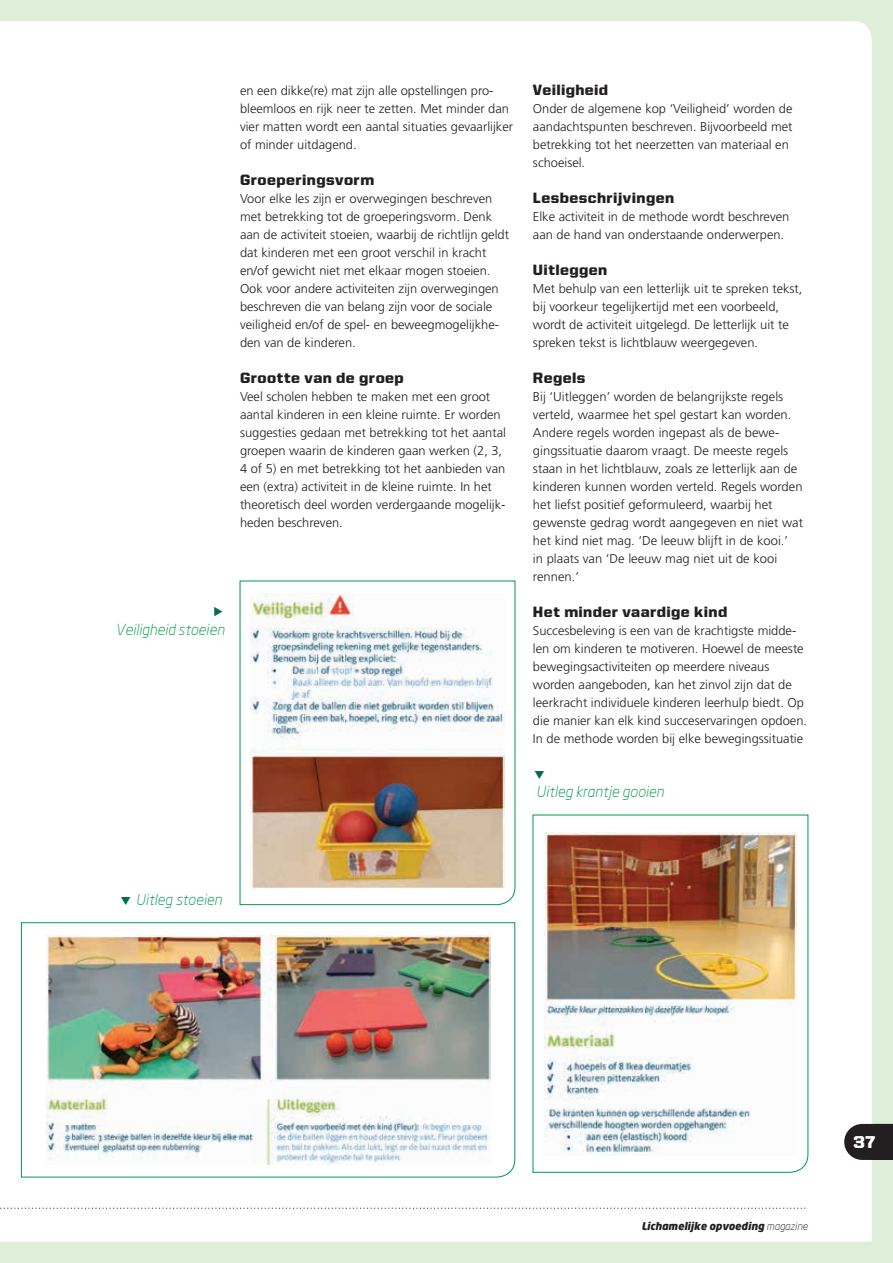
<style>
.page{position:relative;width:893px;height:1263px;background:#dfeed8}
.page>*{position:absolute;margin:0;border:0;box-sizing:border-box;transform-origin:0 0}
.t1{font:900 17.25px "United Sans Reg";color:#fff}
.t2{font:900 15px "United Sans Reg";letter-spacing:.025em;color:#231f20}
.t3{font:italic 300 15px "Neo Sans";color:#00994e}
.t4{font:300 12.75px/18px "Frutiger LT Std";color:#231f20}
.t5{font:italic 900 10.5px "Neo Sans";color:#231f20}
.s1{font-weight:300}
</style>
<div class="page">
<div style="left:0;top:21px;width:872px;height:1221px;background:#fff"></div>
<img style="left:21px;top:922px;width:495px;height:256px">
<img style="left:239px;top:580px;width:277px;height:325px">
<img style="left:532px;top:814px;width:277px;height:359px">
<svg style="left:844px;top:1124px;width:49px;height:36px;background:#353132"></svg>
<svg style="left:0;top:1207px;width:808px;height:2px;background:#e0e0e0"></svg>
<svg style="left:535px;top:770px;width:9px;height:9px"></svg>
<svg style="left:214px;top:606px;width:9px;height:10px"></svg>
<svg style="left:121px;top:896px;width:10px;height:9px"></svg>
<p class="t4" style="left:240px;top:81px;width:275px">en een dikke(re) mat zijn alle opstellingen pro&shy;bleemloos en rijk neer te zetten. Met minder dan vier matten wordt een aantal situaties gevaarlijker of minder uitdagend.</p>
<p class="t2" style="left:240px;top:171px;width:136px">Groeperingsvorm</p>
<p class="t4" style="left:240px;top:189px;width:270px">Voor elke les zijn er overwegingen beschreven met betrekking tot de groeperingsvorm. Denk aan de activiteit stoeien, waarbij de richtlijn geldt dat kinderen met een groot verschil in kracht en/of gewicht niet met elkaar mogen stoeien.<br>Ook voor andere activiteiten zijn overwegingen beschreven die van belang zijn voor de sociale veiligheid en/of de spel- en beweegmogelijkhe&shy;den van de kinderen.</p>
<p class="t2" style="left:240px;top:369px;width:165px">Grootte van de groep</p>
<p class="t4" style="left:240px;top:387px;width:267px">Veel scholen hebben te maken met een groot aantal kinderen in een kleine ruimte. Er worden suggesties gedaan met betrekking tot het aantal groepen waarin de kinderen gaan werken (2, 3, 4 of 5) en met betrekking tot het aanbieden van een (extra) activiteit in de kleine ruimte. In het theoretisch deel worden verdergaande mogelijk&shy;heden beschreven.</p>
<p class="t3" style="left:116px;top:620px;width:110px">Veiligheid stoeien</p>
<p class="t2" style="left:533px;top:81px;width:77px">Veiligheid</p>
<p class="t4" style="left:533px;top:99px;width:261px">Onder de algemene kop ‘Veiligheid’ worden de aandachtspunten beschreven. Bijvoorbeeld met betrekking tot het neerzetten van materiaal en schoeisel.</p>
<p class="t2" style="left:533px;top:189px;width:143px">Lesbeschrijvingen</p>
<p class="t4" style="left:533px;top:207px;width:258px">Elke activiteit in de methode wordt beschreven aan de hand van onderstaande onderwerpen.</p>
<p class="t2" style="left:533px;top:261px;width:76px">Uitleggen</p>
<p class="t4" style="left:533px;top:279px;width:271px">Met behulp van een letterlijk uit te spreken tekst, bij voorkeur tegelijkertijd met een voorbeeld, wordt de activiteit uitgelegd. De letterlijk uit te spreken tekst is lichtblauw weergegeven.</p>
<p class="t2" style="left:533px;top:369px;width:54px">Regels</p>
<p class="t4" style="left:533px;top:387px;width:272px">Bij ‘Uitleggen’ worden de belangrijkste regels verteld, waarmee het spel gestart kan worden.<br>Andere regels worden ingepast als de bewe&shy;gingssituatie daarom vraagt. De meeste regels staan in het lichtblauw, zoals ze letterlijk aan de kinderen kunnen worden verteld. Regels worden het liefst positief geformuleerd, waarbij het gewenste gedrag wordt aangegeven en niet wat het kind niet mag. ‘De leeuw blijft in de kooi.’<br>in plaats van ‘De leeuw mag niet uit de kooi rennen.’</p>
<p class="t2" style="left:533px;top:603px;width:196px">Het minder vaardige kind</p>
<p class="t4" style="left:533px;top:621px;width:276px">Succesbeleving is een van de krachtigste midde&shy;len om kinderen te motiveren. Hoewel de meeste bewegingsactiviteiten op meerdere niveaus worden aangeboden, kan het zinvol zijn dat de leerkracht individuele kinderen leerhulp biedt. Op die manier kan elk kind succeservaringen opdoen.<br>In de methode worden bij elke bewegingssituatie</p>
<p class="t3" style="left:536px;top:782px;width:129px">Uitleg krantje gooien</p>
<p class="t3" style="left:136px;top:890px;width:88px">Uitleg stoeien</p>
<p class="t5" style="left:641px;top:1219px;width:168px">Lichamelijke opvoeding <span class="s1">magazine</span></p>
<h1 class="t1" style="left:853px;top:1133px;width:23px">37</h1>
</div>
